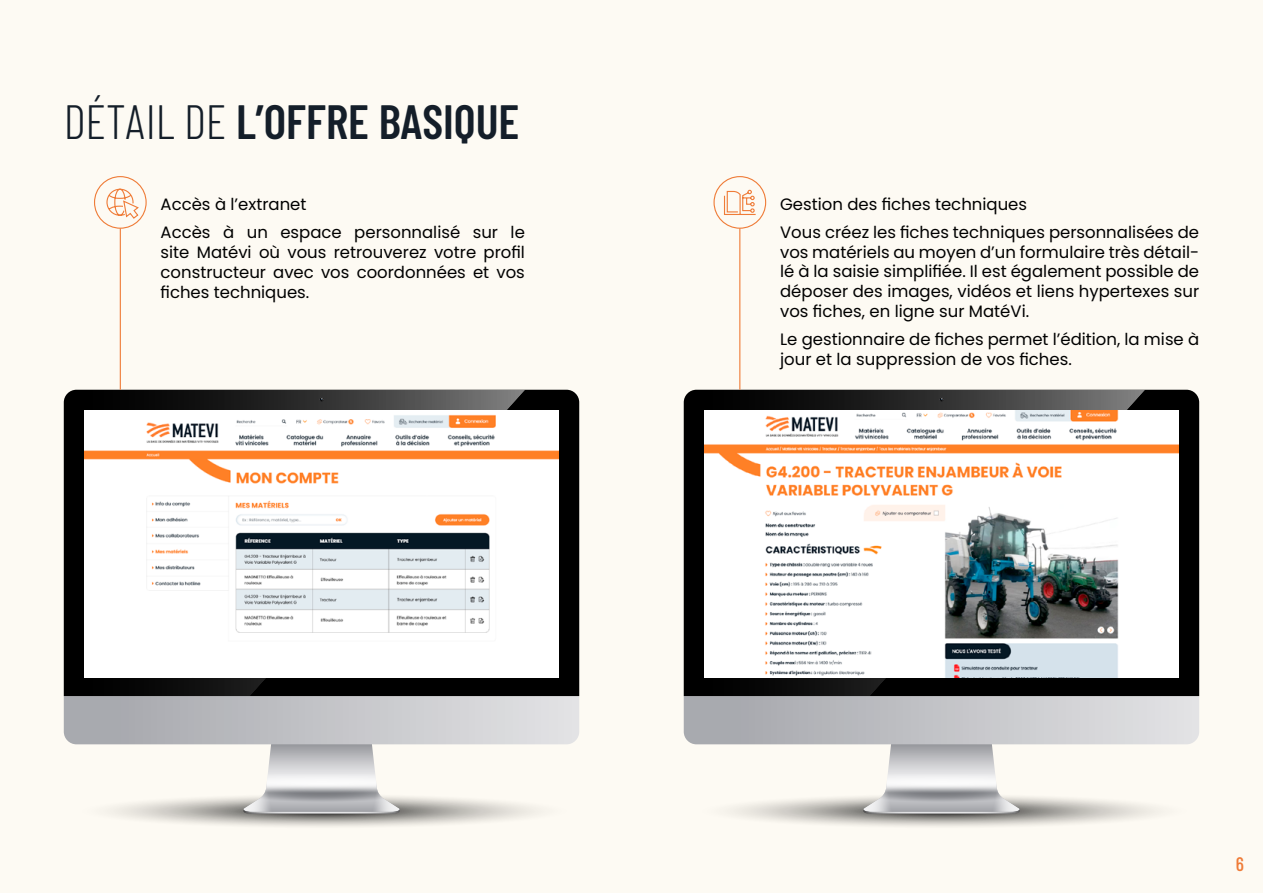
<style>
.page{position:relative;width:1263px;height:893px;background:#fdfaf3}
.page>*{position:absolute;margin:0;border:0;box-sizing:border-box;transform-origin:0 0}
.t1{font:600 48px "Barlow Condensed";color:#141e29}
.t2{font:500 19.5px "Barlow Condensed";color:#ef7c38}
.t3{font:16.5px/19.8px "Poppins";color:#000}
.s1{font-weight:300}
</style>
<div class="page">
<svg style="left:68px;top:792px;width:511px;height:37px"></svg>
<svg style="left:64px;top:696px;width:515px;height:118px"></svg>
<div style="left:525px;top:390px;width:54px;height:306px;background:#000"></div>
<svg style="left:64px;top:390px;width:461px;height:306px;background:#141414"></svg>
<svg style="left:319px;top:397px;width:5px;height:5px"></svg>
<img style="left:84px;top:410px;width:474px;height:268px">
<svg style="left:688px;top:792px;width:511px;height:37px"></svg>
<svg style="left:684px;top:696px;width:515px;height:118px"></svg>
<div style="left:1145px;top:390px;width:54px;height:306px;background:#000"></div>
<svg style="left:684px;top:390px;width:461px;height:306px;background:#141414"></svg>
<svg style="left:939px;top:397px;width:5px;height:5px"></svg>
<img style="left:704px;top:410px;width:474px;height:268px">
<hr style="left:120px;top:228px;width:1px;height:162px;background:#ef7c38">
<hr style="left:739px;top:228px;width:1px;height:162px;background:#ef7c38">
<svg style="left:106px;top:188px;width:33px;height:32px"></svg>
<div style="left:94px;top:176px;width:53px;height:53px;border:1px solid #ef7c38;border-radius:50%"></div>
<div style="left:713px;top:176px;width:53px;height:53px;border:1px solid #ef7c38;border-radius:50%"></div>
<svg style="left:724px;top:189px;width:32px;height:26px"></svg>
<div style="left:238px;top:651px;width:170px;height:19px;background:#fff"></div>
<h1 class="t1" style="left:64px;top:92px;width:457px"><span class="s1">DÉTAIL DE</span> L’OFFRE BASIQUE</h1>
<p class="t3" style="left:161px;top:190px;width:366px;line-height:28.3px">Accès à l’extranet<br>Accès à un espace personnalisé sur le</p>
<p class="t3" style="left:161px;top:243px;width:366px;text-align:justify">site Matévi où vous retrouverez votre profil constructeur avec vos coordonnées et vos fiches techniques.</p>
<p class="t3" style="left:780px;top:190px;width:421px;line-height:28.3px">Gestion des fiches techniques<br>Vous créez les fiches techniques personnalisées de</p>
<p class="t3" style="left:780px;top:242px;width:421px;text-align:justify">vos matériels au moyen d’un formulaire très détail&shy;lé à la saisie simplifiée. Il est également possible de déposer des images, vidéos et liens hypertexes sur vos fiches, en ligne sur MatéVi.</p>
<p class="t3" style="left:780px;top:330px;width:421px">Le gestionnaire de fiches permet l’édition, la mise à jour et la suppression de vos fiches.</p>
<p class="t2" style="left:1236px;top:851px;width:10px">6</p>
</div>
